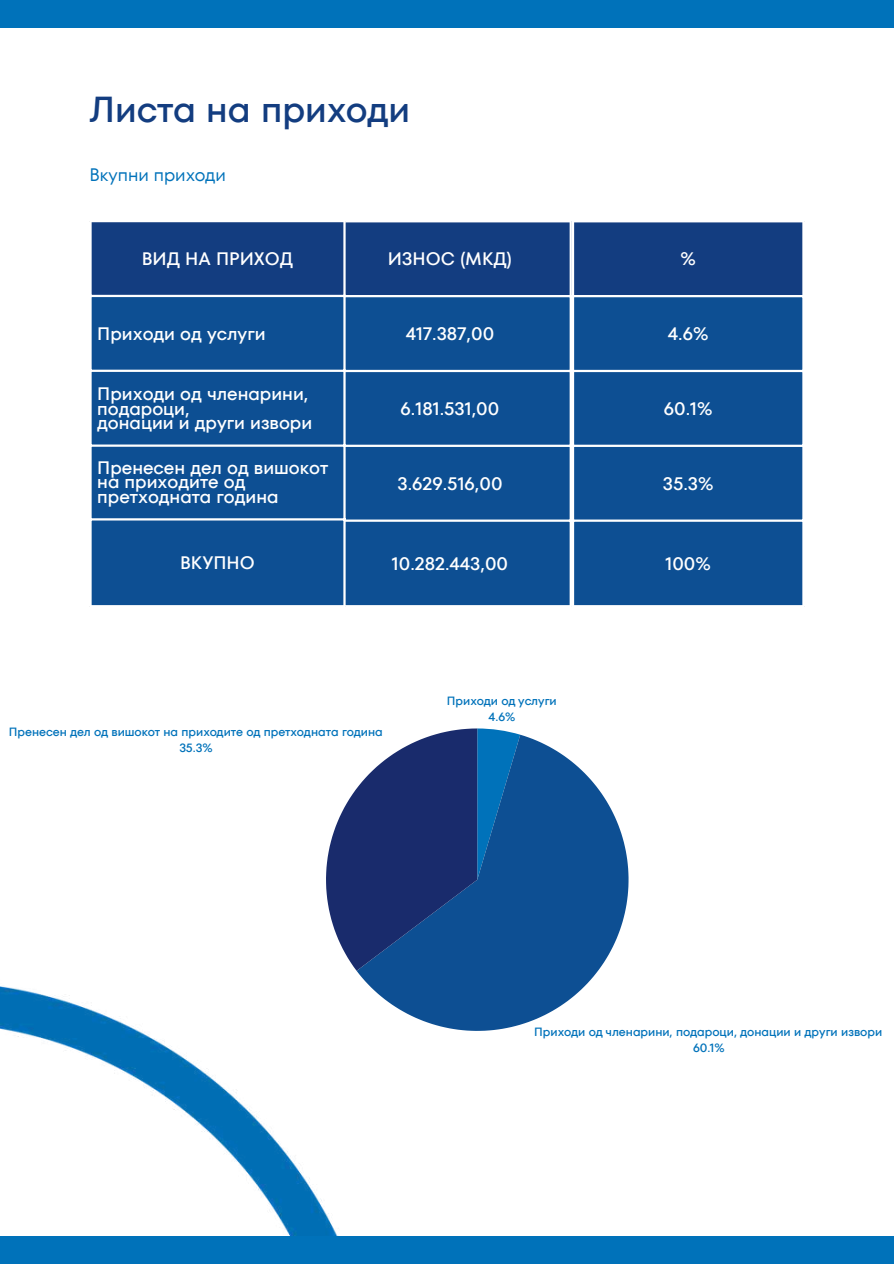
<style>
.page{position:relative;width:894px;height:1264px;background:#fff}
.page>*{position:absolute;margin:0;border:0;box-sizing:border-box;transform-origin:0 0}
.t1{font:500 36px "TT Fors";color:#133d80}
.t2{font:500 18px/14.7px "TT Fors";color:#fff}
.t3{font:18px "TT Fors";color:#0072ba}
.t4{font:500 12px/16.5px "TT Fors";color:#0072ba;text-align:center}
</style>
<div class="page">
<div style="left:0;top:0;width:893px;height:27px;background:#0072ba"></div>
<img style="left:0;top:986px;width:485px;height:250px">
<div style="left:0;top:1236px;width:893px;height:27px;background:#0072ba"></div>
<div style="left:572px;top:221px;width:231px;height:75px;background:#133d80"></div>
<div style="left:574px;top:297px;width:228px;height:308px;background:#0d4f93"></div>
<hr style="left:571px;top:222px;width:3px;height:383px;background:#fff">
<hr style="left:802px;top:222px;width:2px;height:383px;background:#fff">
<hr style="left:571px;top:220px;width:233px;height:2px;background:#fff">
<hr style="left:571px;top:295px;width:233px;height:2px;background:#fff">
<hr style="left:571px;top:370px;width:233px;height:2px;background:#fff">
<hr style="left:571px;top:444px;width:233px;height:3px;background:#fff">
<hr style="left:571px;top:519px;width:233px;height:3px;background:#fff">
<div style="left:329px;top:221px;width:242px;height:75px;background:#133d80"></div>
<svg style="left:345px;top:297px;width:224px;height:308px;background:#185798"></svg>
<hr style="left:569px;top:222px;width:2px;height:383px;background:#fff">
<hr style="left:328px;top:220px;width:243px;height:2px;background:#fff">
<hr style="left:328px;top:295px;width:243px;height:2px;background:#fff">
<hr style="left:328px;top:370px;width:243px;height:2px;background:#fff">
<hr style="left:328px;top:444px;width:243px;height:3px;background:#fff">
<hr style="left:328px;top:519px;width:243px;height:3px;background:#fff">
<div style="left:90px;top:221px;width:255px;height:75px;background:#133d80"></div>
<div style="left:92px;top:297px;width:251px;height:308px;background:#0d4f93"></div>
<hr style="left:89px;top:222px;width:3px;height:383px;background:#fff">
<hr style="left:343px;top:222px;width:2px;height:383px;background:#fff">
<hr style="left:89px;top:220px;width:256px;height:2px;background:#fff">
<hr style="left:89px;top:295px;width:256px;height:2px;background:#fff">
<hr style="left:89px;top:369px;width:256px;height:3px;background:#fff">
<hr style="left:89px;top:444px;width:256px;height:3px;background:#fff">
<hr style="left:89px;top:518px;width:256px;height:2px;background:#fff">
<svg style="left:356px;top:734px;width:272px;height:296px;fill:#0d4f93"></svg>
<svg style="left:326px;top:728px;width:194px;height:242px;background:#31548e"></svg>
<h1 class="t1" style="left:89px;top:84px;width:322px">Листа на приходи</h1>
<p class="t3" style="left:89px;top:162px;width:138px">Вкупни приходи</p>
<p class="t2" style="left:142px;top:251px;width:153px">ВИД НА ПРИХОД</p>
<p class="t2" style="left:388px;top:251px;width:126px">ИЗНОС (МКД)</p>
<p class="t2" style="left:97px;top:326px;width:170px">Приходи од услуги</p>
<p class="t2" style="left:405px;top:326px;width:90px">417.387,00</p>
<p class="t2" style="left:97px;top:386px;width:216px">Приходи од членарини, подароци,<br>донации и други извори</p>
<p class="t2" style="left:97px;top:460px;width:232px">Пренесен дел од вишокот на приходите од претходната година</p>
<p class="t2" style="left:400px;top:401px;width:100px">6.181.531,00</p>
<p class="t2" style="left:397px;top:476px;width:106px">3.629.516,00</p>
<p class="t2" style="left:180px;top:555px;width:76px">ВКУПНО</p>
<p class="t2" style="left:392px;top:556px;width:118px">10.282.443,00</p>
<p class="t4" style="left:447px;top:692px;width:111px">Приходи од услуги<br>4.6%</p>
<p class="t4" style="left:9px;top:723px;width:375px">Пренесен дел од вишокот на приходите од претходната година<br>35.3%</p>
<p class="t2" style="left:680px;top:251px;width:17px">%</p>
<p class="t2" style="left:667px;top:326px;width:42px">4.6%</p>
<p class="t2" style="left:663px;top:401px;width:50px">60.1%</p>
<p class="t2" style="left:662px;top:476px;width:52px">35.3%</p>
<p class="t2" style="left:665px;top:556px;width:47px">100%</p>
<p class="t4" style="left:534px;top:1023px;width:349px">Приходи од членарини, подароци, донации и други извори<br>60.1%</p>
</div>
